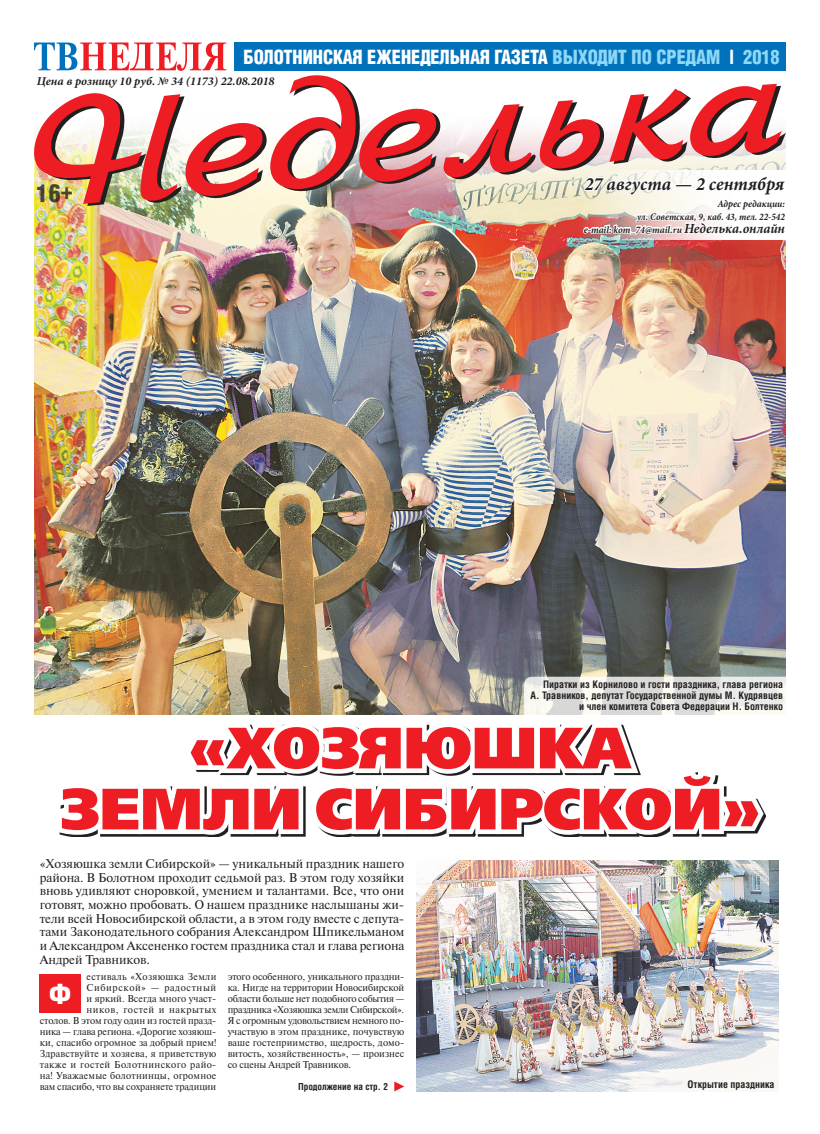
<style>
.page{position:relative;width:820px;height:1134px;background:#fff}
.page>*{position:absolute;margin:0;border:0;box-sizing:border-box;transform-origin:0 0}
.t1{font:58px/61px "Free Set Black C";color:#ee1d23;text-align:center}
.t2{font:27px "AG Letterica Demi Condensed C";color:#fff}
.t3{font:23.8px "AG Letterica Demi Condensed C";color:#231f20}
.t4{font:19px "AG Letterica Demi Condensed C";color:#fff;scale:.96 1}
.t5{font:italic 700 18.7px "Minion Pro";color:#231f20;scale:.96 1}
.t6{font:12.7px/13.7px "Newton C";letter-spacing:-.01em;color:#231f20;text-align:justify}
.t7{font:italic 700 12px "Minion Pro";color:#231f20}
.t8{font:10px/11px "Newton C";letter-spacing:.005em;color:#231f20;text-align:right}
.t9{font:700 10px/11px "AG Letterica Condensed C";color:#231f20;text-align:right}
.t10{font:italic 700 10px/13px "Minion Pro";color:#231f20;text-align:right;scale:.96 1}
.t11{font:700 9.3px "AG Letterica Condensed C";color:#231f20}
.s1{color:#8dd7f7}
.s2{font-size:14px}
</style>
<div class="page">
<img style="left:34px;top:204px;width:751px;height:510px">
<div style="left:234px;top:43px;width:551px;height:28px;background:#0072bc"></div>
<svg style="left:34px;top:42px;width:244px;height:29px"></svg>
<svg style="left:579px;top:206px;width:206px;height:34px"></svg>
<svg style="left:581px;top:130px;width:205px;height:108px"></svg>
<svg style="left:35px;top:130px;width:750px;height:76px"></svg>
<svg style="left:34px;top:75px;width:747px;height:129px"></svg>
<svg style="left:394px;top:1081px;width:10px;height:10px"></svg>
<img style="left:416px;top:861px;width:361px;height:230px">
<div style="left:40px;top:974px;width:41px;height:39px;background:#ee1d23"></div>
<svg style="left:52px;top:677px;width:734px;height:160px"></svg>
<h3 class="t4" style="left:243px;top:45px;width:560px">БОЛОТНИНСКАЯ ЕЖЕНЕДЕЛЬНАЯ ГАЗЕТА <span class="s1">ВЫХОДИТ ПО СРЕДАМ</span> | <span class="s1">2018</span></h3>
<p class="t7" style="left:37px;top:73px;width:239px">Цена в розницу 10 руб. № 34 (1173) 22.08.2018</p>
<h3 class="t3" style="left:37px;top:179px;width:37px">16+</h3>
<h3 class="t5" style="left:584px;top:170px;width:209px">27 августа — 2 сентября</h3>
<p class="t10" style="left:583px;top:197px;width:211px">Адрес редакции:<br>ул. Советская, 9, каб. 43, тел. 22-542<br>e-mail: kom_74@mail.ru <span class="s2">Неделька.онлайн</span></p>
<p class="t9" style="left:530px;top:679px;width:254px">Пиратки из Корнилово и гости праздника, глава региона<br>А. Травников, депутат Государственной думы М. Кудрявцев и член комитета Совета Федерации Н. Болтенко</p>
<h1 class="t1" style="left:60px;top:720px;width:701px">«ХОЗЯЮШКА<br>ЗЕМЛИ СИБИРСКОЙ»</h1>
<p class="t6" style="left:40px;top:857px;width:366px">«Хозяюшка земли Сибирской» — уникальный праздник нашего района. В Болотном проходит седьмой раз. В этом году хозяйки вновь удивляют сноровкой, умением и талантами. Все, что они готовят, можно пробовать. О нашем празднике наслышаны жи&shy;тели всей Новосибирской области, а в этом году вместе с депута&shy;тами Законодательного собрания Александром Шпикельманом и Александром Аксененко гостем праздника стал и глава региона Андрей Травников.</p>
<h2 class="t2" style="left:49px;top:977px;width:23px">Ф</h2>
<p class="t8" style="left:40px;top:971px;width:178px">естиваль «Хозяюшка Земли Сибирской» — радостный<br>и яркий. Всегда много участ-<br>ников, гостей и накрытых<br>столов. В этом году один из гостей празд&shy;ника — глава региона. «Дорогие хозяюш&shy;ки, спасибо огромное за добрый прием!<br>Здравствуйте и хозяева, я приветствую также и гостей Болотнинского райо&shy;на! Уважаемые болотнинцы, огромное вам спасибо, что вы сохраняете традиции</p>
<p class="t8" style="left:227px;top:971px;width:178px;text-align:justify">этого особенного, уникального праздни&shy;ка. Нигде на территории Новосибирской области больше нет подобного события — праздника «Хозяюшка земли Сибирской».<br>Я с огромным удовольствием немного по&shy;участвую в этом празднике, почувствую ваше гостеприимство, щедрость, домо&shy;витость, хозяйственность», — произнес со сцены Андрей Травников.</p>
<p class="t11" style="left:298px;top:1081px;width:91px">Продолжение на стр. 2</p>
<p class="t9" style="left:687px;top:1079px;width:88px">Открытие праздника</p>
</div>
